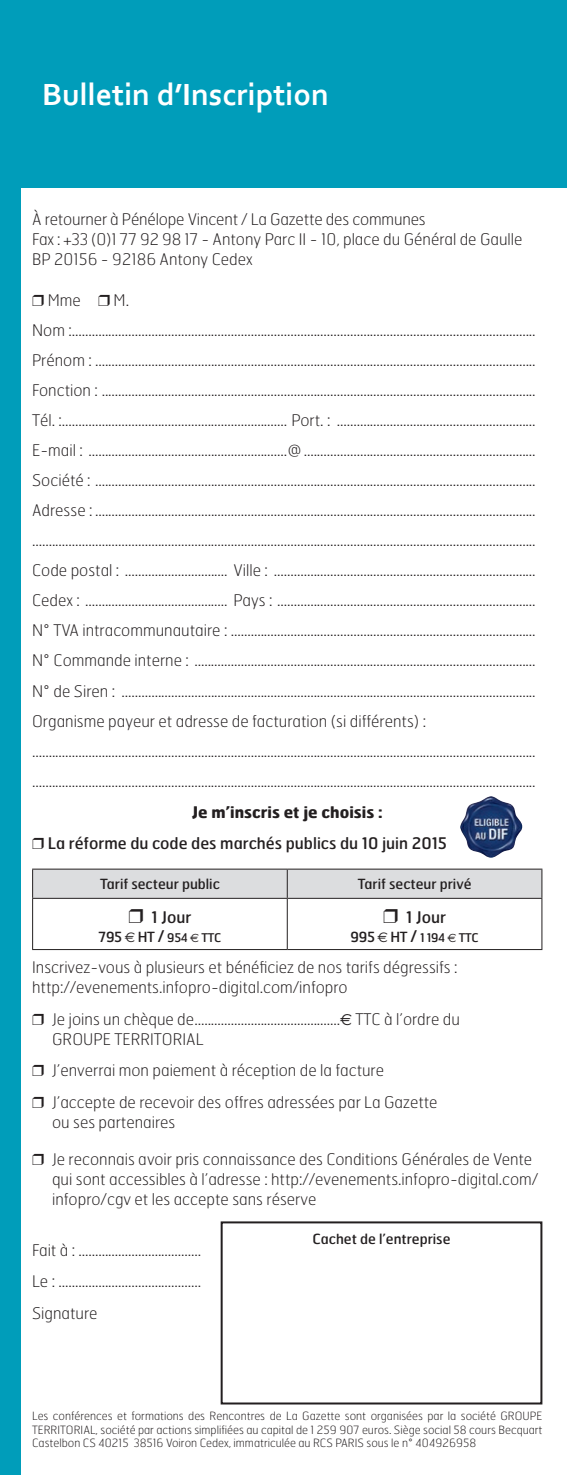
<style>
.page{position:relative;width:567px;height:1475px;background:#fff}
.page>*{position:absolute;margin:0;border:0;box-sizing:border-box;transform-origin:0 0}
.t1{font:700 32px "Corbel";color:#fff}
.t2{font:100 16px/30px "Hermes";color:#231f20}
.t3{font:16px "Hermes";color:#231f20}
.t4{font:700 16px "Hermes";color:#231f20}
.t5{font:14px "Hermes";color:#231f20}
.t6{font:12px "Hermes";letter-spacing:-.025em;color:#231f20}
.t7{font:100 11.4px/13.6px "Hermes";color:#231f20;text-align:justify}
.s1{font-size:14px}
.s2{font-family:"Euro Sans";font-size:14px}
.s3{font-size:16px}
.s4{font-family:"Euro Sans"}
.s5{font-family:"Euro Sans";font-weight:400}
</style>
<div class="page">
<div style="left:0;top:0;width:567px;height:187px;background:#009dba"></div>
<hr style="left:32px;top:868px;width:255px;height:1px;background:#231f20">
<hr style="left:287px;top:868px;width:255px;height:1px;background:#231f20">
<img style="left:460px;top:796px;width:62px;height:61px">
<div style="left:221px;top:1221px;width:321px;height:183px;border:2px solid #231f20"></div>
<div style="left:0;top:168px;width:21px;height:1306px;background:#009dba"></div>
<svg style="left:32px;top:869px;width:510px;height:80px"></svg>
<h1 class="t1" style="left:42px;top:75px;width:288px">Bulletin d’Inscription</h1>
<p class="t2" style="left:32px;top:208px;width:492px;line-height:20px">À retourner à Pénélope Vincent / La Gazette des communes<br>Fax : +33 (0)1 77 92 98 17 - Antony Parc II - 10, place du Général de Gaulle<br>BP 20156 - 92186 Antony Cedex</p>
<p class="t2" style="left:48px;top:285px;width:35px">Mme</p>
<p class="t2" style="left:32px;top:285px;width:505px;text-indent:81px">M.<br>Nom :............................................................................................................................................<br>Prénom : .....................................................................................................................................<br>Fonction : ...................................................................................................................................<br>Tél. :.................................................................... Port. : ............................................................<br>E-mail : ............................................................@ ......................................................................<br>Société : .....................................................................................................................................<br>Adresse : ..................................................................................................................................... ........................................................................................................................................................<br>Code postal : ............................... Ville : ...............................................................................<br>Cedex : ........................................... Pays : ..............................................................................<br>N° TVA intracommunautaire : ............................................................................................<br>N° Commande interne : .......................................................................................................<br>N° de Siren : .............................................................................................................................<br>Organisme payeur et adresse de facturation (si différents) : ........................................................................................................................................................ ........................................................................................................................................................</p>
<p class="t4" style="left:192px;top:801px;width:192px">Je m’inscris et je choisis :</p>
<p class="t3" style="left:48px;top:833px;width:401px">La réforme du code des marchés publics du 10 juin 2015</p>
<p class="t5" style="left:100px;top:874px;width:121px">Tarif secteur public</p>
<p class="t5" style="left:358px;top:874px;width:115px">Tarif secteur privé</p>
<p class="t3" style="left:152px;top:906px;width:41px">1 Jour</p>
<p class="t6" style="left:99px;top:929px;width:124px"><span class="s1">795</span> <span class="s2">E</span> <span class="s1">HT</span> <span class="s3">/</span> 954 <span class="s4">E</span> TTC</p>
<p class="t3" style="left:406px;top:906px;width:41px">1 Jour</p>
<p class="t6" style="left:351px;top:929px;width:130px"><span class="s1">995</span> <span class="s2">E</span> <span class="s1">HT</span> <span class="s3">/</span> 1 194 <span class="s4">E</span> TTC</p>
<p class="t2" style="left:32px;top:957px;width:427px;line-height:20px">Inscrivez-vous à plusieurs et bénéficiez de nos tarifs dégressifs : http://evenements.infopro-digital.com/infopro</p>
<p class="t2" style="left:52px;top:1008px;width:409px;line-height:20px">Je joins un chèque de............................................<span class="s5">E</span> TTC à l’ordre du<br>GROUPE TERRITORIAL</p>
<p class="t2" style="left:52px;top:1054px;width:387px;line-height:31.4px">J’enverrai mon paiement à réception de la facture<br>J’accepte de recevoir des offres adressées par La Gazette</p>
<p class="t2" style="left:52px;top:1106px;width:125px">ou ses partenaires</p>
<p class="t2" style="left:52px;top:1148px;width:488px;line-height:20px">Je reconnais avoir pris connaissance des Conditions Générales de Vente qui sont accessibles à l’adresse : http://evenements.infopro-digital.com/ infopro/cgv et les accepte sans réserve</p>
<p class="t2" style="left:32px;top:1233px;width:170px;line-height:31.4px;text-align:justify">Fait à : .....................................<br>Le : ...........................................<br>Signature</p>
<p class="t5" style="left:313px;top:1229px;width:139px">Cachet de l’entreprise</p>
<p class="t7" style="left:32px;top:1408px;width:512px">Les conférences et formations des Rencontres de La Gazette sont organisées par la société GROUPE TERRITORIAL, société par actions simplifiées au capital de 1 259 907 euros. Siège social 58 cours Becquart Castelbon CS 40215 38516 Voiron Cedex, immatriculée au RCS PARIS sous le n° 404926958</p>
</div>
